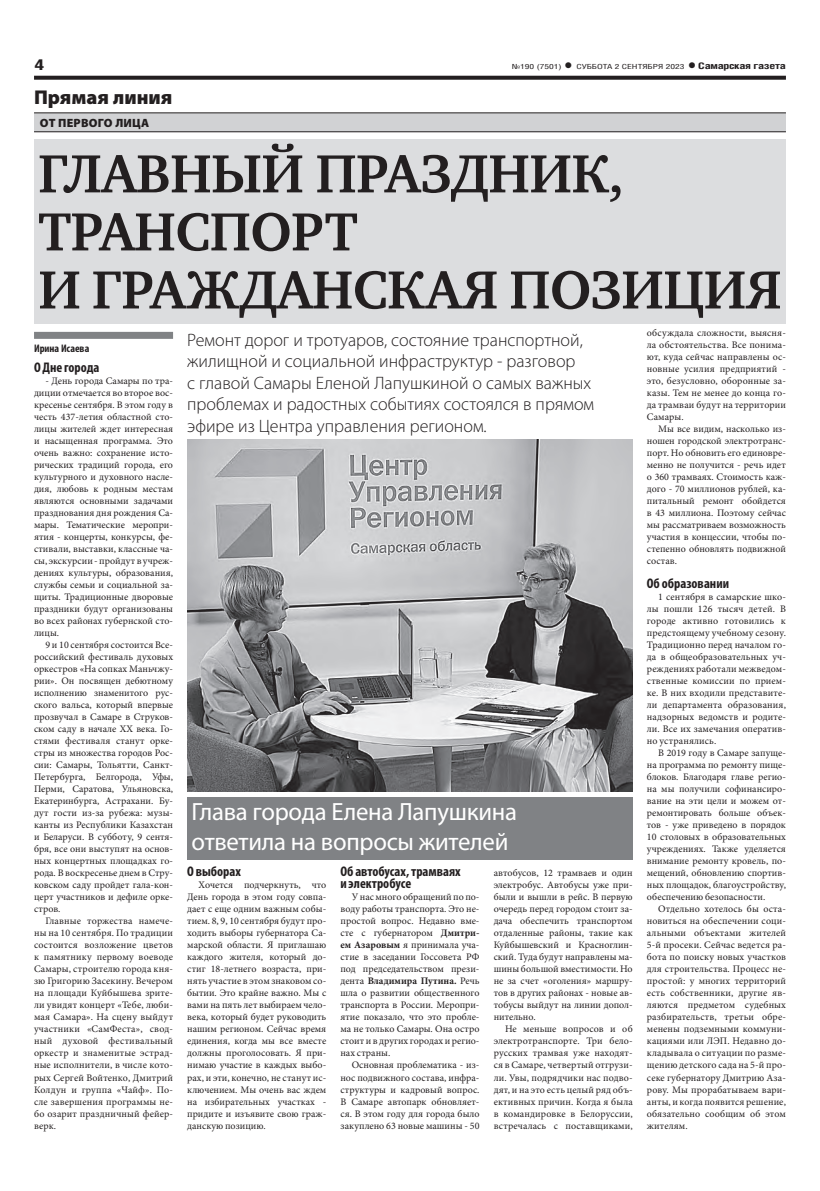
<style>
.page{position:relative;width:820px;height:1191px;background:#fff}
.page>*{position:absolute;margin:0;border:0;box-sizing:border-box;transform-origin:0 0}
.ЗАГОЛОВОК{font:700 55px/58px "Charter C";letter-spacing:-.01em;color:#231f20}
.ПОДЗАГОЛОВОК{font:25px/30px "Myriad Pro";letter-spacing:-.01em;color:#fff}
.рубрика{font:900 20px "Myriad Pro";color:#231f20}
.ПОДЗАГОЛОВОК-2{font:300 18px/21.6px "Myriad Pro";color:#231f20}
.t1{font:700 15px "Helios Cond";color:#231f20;scale:1.4 1}
.ЗАГ_в_ТЕКСТЕ{font:700 condensed 14px/12px "Myriad Pro";color:#231f20}
.РУБРИКА{font:900 12px "Myriad Pro";letter-spacing:.02em;color:#231f20}
.АВТОР_чб{font:700 condensed 11px "Myriad Pro";color:#231f20}
.ОСНОВНОЙ__копия__9{font:10px/12px "Minion Pro";letter-spacing:.005em;color:#231f20;text-align:justify}
.t2{font:700 9px "Helios Cond";letter-spacing:-.02em;color:#231f20;scale:1.4 1}
.t3{font:7px "Helios Cond";color:#231f20;scale:1.4 1}
.s1{font-weight:700;font-size:16px}
.s2{font-size:16px}
.s3{font-weight:700}
</style>
<div class="page">
<svg style="left:34px;top:76px;width:751px;height:4px;background:#322f2f"></svg>
<div style="left:34px;top:332px;width:139px;height:7px;background:#808285"></div>
<div style="left:34px;top:113px;width:751px;height:19px;background:#d1d2d4"></div>
<hr style="left:34px;top:113px;width:751px;height:1px;background:#231f20">
<hr style="left:34px;top:131px;width:751px;height:1px;background:#231f20">
<div style="left:34px;top:139px;width:751px;height:184px;background:#dcdddf"></div>
<div style="left:187px;top:797px;width:445px;height:62px;background:#808285"></div>
<img style="left:187px;top:439px;width:445px;height:353px">
<p class="t1" style="left:34px;top:55px;width:9px">4</p>
<p class="t3" style="left:511px;top:63px;width:125px">№190 (7501) <span class="s1">•</span> СУББОТА 2 СЕНТЯБРЯ 2023</p>
<p class="t2" style="left:687px;top:61px;width:72px"><span class="s2">•</span> Самарская газета</p>
<p class="рубрика" style="left:34px;top:86px;width:140px">Прямая линия</p>
<p class="РУБРИКА" style="left:40px;top:116px;width:111px">ОТ ПЕРВОГО ЛИЦА</p>
<p class="ЗАГОЛОВОК" style="left:38px;top:145px;width:744px">ГЛАВНЫЙ ПРАЗДНИК,<br>ТРАНСПОРТ<br>И ГРАЖДАНСКАЯ ПОЗИЦИЯ</p>
<p class="АВТОР_чб" style="left:34px;top:342px;width:57px">Ирина Исаева</p>
<p class="ЗАГ_в_ТЕКСТЕ" style="left:34px;top:361px;width:67px">О Дне города</p>
<p class="ОСНОВНОЙ__копия__9" style="left:34px;top:375px;width:140px;text-indent:11px">- День города Самары по тра&shy;диции отмечается во второе вос&shy;кресенье сентября. В этом году в честь 437-летия областной сто&shy;лицы жителей ждет интересная и насыщенная программа. Это очень важно: сохранение исто&shy;рических традиций города, его культурного и духовного насле&shy;дия, любовь к родным местам являются основными задачами празднования дня рождения Са&shy;мары. Тематические меропри&shy;ятия - концерты, конкурсы, фе&shy;стивали, выставки, классные ча&shy;сы, экскурсии - пройдут в учреж&shy;дениях культуры, образования, службы семьи и социальной за&shy;щиты. Традиционные дворовые праздники будут организованы во всех районах губернской сто&shy;лицы.</p>
<p class="ОСНОВНОЙ__копия__9" style="left:34px;top:639px;width:140px;text-indent:11px">9 и 10 сентября состоится Все&shy;российский фестиваль духовых оркестров «На сопках Маньчжу&shy;рии». Он посвящен дебютному исполнению знаменитого рус&shy;ского вальса, который впервые прозвучал в Самаре в Струков&shy;ском саду в начале XX века. Го&shy;стями фестиваля станут орке&shy;стры из множества городов Рос&shy;сии: Самары, Тольятти, Санкт-Петербурга, Белгорода, Уфы, Перми, Саратова, Ульяновска, Екатеринбурга, Астрахани. Бу&shy;дут гости из-за рубежа: музы&shy;канты из Республики Казахстан и Беларуси. В субботу, 9 сентя&shy;бря, все они выступят на основ&shy;ных концертных площадках го&shy;рода. В воскресенье днем в Стру&shy;ковском саду пройдет гала-кон&shy;церт участников и дефиле орке&shy;стров.</p>
<p class="ОСНОВНОЙ__копия__9" style="left:34px;top:915px;width:140px;text-indent:11px">Главные торжества намече&shy;ны на 10 сентября. По традиции состоится возложение цветов к памятнику первому воеводе Самары, строителю города кня&shy;зю Григорию Засекину. Вечером на площади Куйбышева зрите&shy;ли увидят концерт «Тебе, люби&shy;мая Самара». На сцену выйдут участники «СамФеста», свод&shy;ный духовой фестивальный оркестр и знаменитые эстрад&shy;ные исполнители, в числе кото&shy;рых Сергей Войтенко, Дмитрий Колдун и группа «Чайф». По&shy;сле завершения программы не&shy;бо озарит праздничный фейер&shy;верк.</p>
<p class="ПОДЗАГОЛОВОК-2" style="left:187px;top:329px;width:408px">Ремонт дорог и тротуаров, состояние транспортной, жилищной и социальной инфраструктур - разговор<br>с главой Самары Еленой Лапушкиной о самых важных проблемах и радостных событиях состоялся в прямом эфире из Центра управления регионом.</p>
<p class="ПОДЗАГОЛОВОК" style="left:191px;top:796px;width:327px">Глава города Елена Лапушкина ответила на вопросы жителей</p>
<p class="ЗАГ_в_ТЕКСТЕ" style="left:187px;top:865px;width:55px">О выборах</p>
<p class="ОСНОВНОЙ__копия__9" style="left:187px;top:879px;width:140px;text-indent:11px">Хочется подчеркнуть, что День города в этом году совпа&shy;дает с еще одним важным собы&shy;тием. 8, 9, 10 сентября будут про&shy;ходить выборы губернатора Са&shy;марской области. Я приглашаю каждого жителя, который до&shy;стиг 18-летнего возраста, при&shy;нять участие в этом знаковом со&shy;бытии. Это крайне важно. Мы с вами на пять лет выбираем чело&shy;века, который будет руководить нашим регионом. Сейчас время единения, когда мы все вместе должны проголосовать. Я при&shy;нимаю участие в каждых выбо&shy;рах, и эти, конечно, не станут ис&shy;ключением. Мы очень вас ждем на избирательных участках - придите и изъявите свою граж&shy;данскую позицию.</p>
<p class="ЗАГ_в_ТЕКСТЕ" style="left:340px;top:865px;width:122px">Об автобусах, трамваях и электробусе</p>
<p class="ОСНОВНОЙ__копия__9" style="left:340px;top:891px;width:140px;text-indent:11px">У нас много обращений по по&shy;воду работы транспорта. Это не&shy;простой вопрос. Недавно вме&shy;сте с губернатором <span class="s3">Дмитри&shy;ем Азаровым</span> я принимала уча&shy;стие в заседании Госсовета РФ под председательством прези&shy;дента <span class="s3">Владимира Путина.</span> Речь шла о развитии общественного транспорта в России. Меропри&shy;ятие показало, что это пробле&shy;ма не только Самары. Она остро стоит и в других городах и регио&shy;нах страны.</p>
<p class="ОСНОВНОЙ__копия__9" style="left:340px;top:1059px;width:140px;text-indent:11px">Основная проблематика - из&shy;нос подвижного состава, инфра&shy;структуры и кадровый вопрос.<br>В Самаре автопарк обновляет&shy;ся. В этом году для города было закуплено 63 новые машины - 50</p>
<p class="ОСНОВНОЙ__копия__9" style="left:493px;top:867px;width:140px">автобусов, 12 трамваев и один электробус. Автобусы уже при&shy;были и вышли в рейс. В первую очередь перед городом стоит за&shy;дача обеспечить транспортом отдаленные районы, такие как Куйбышевский и Красноглин&shy;ский. Туда будут направлены ма&shy;шины большой вместимости. Но не за счет «оголения» маршру&shy;тов в других районах - новые ав&shy;тобусы выйдут на линии допол&shy;нительно.</p>
<p class="ОСНОВНОЙ__копия__9" style="left:493px;top:1023px;width:140px;text-indent:11px">Не меньше вопросов и об электротранспорте. Три бело&shy;русских трамвая уже находят&shy;ся в Самаре, четвертый отгрузи&shy;ли. Увы, подрядчики нас подво&shy;дят, и на это есть целый ряд объ&shy;ективных причин. Когда я была в командировке в Белоруссии, встречалась с поставщиками,</p>
<p class="ОСНОВНОЙ__копия__9" style="left:646px;top:327px;width:140px">обсуждала сложности, выясня&shy;ла обстоятельства. Все понима&shy;ют, куда сейчас направлены ос&shy;новные усилия предприятий - это, безусловно, оборонные за&shy;казы. Тем не менее до конца го&shy;да трамваи будут на территории Самары.</p>
<p class="ОСНОВНОЙ__копия__9" style="left:646px;top:423px;width:140px;text-indent:11px">Мы все видим, насколько из&shy;ношен городской электротранс&shy;порт. Но обновить его единовре&shy;менно не получится - речь идет о 360 трамваях. Стоимость каж&shy;дого - 70 миллионов рублей, ка&shy;питальный ремонт обойдется в 43 миллиона. Поэтому сейчас мы рассматриваем возможность участия в концессии, чтобы по&shy;степенно обновлять подвижной состав.</p>
<p class="ЗАГ_в_ТЕКСТЕ" style="left:646px;top:577px;width:84px">Об образовании</p>
<p class="ОСНОВНОЙ__копия__9" style="left:646px;top:591px;width:140px;text-indent:11px">1 сентября в самарские шко&shy;лы пошли 126 тысяч детей. В городе активно готовились к предстоящему учебному сезону.<br>Традиционно перед началом го&shy;да в общеобразовательных уч&shy;реждениях работали межведом&shy;ственные комиссии по прием&shy;ке. В них входили представите&shy;ли департамента образования, надзорных ведомств и родите&shy;ли. Все их замечания оператив&shy;но устранялись.</p>
<p class="ОСНОВНОЙ__копия__9" style="left:646px;top:747px;width:140px;text-indent:11px">В 2019 году в Самаре запуще&shy;на программа по ремонту пище&shy;блоков. Благодаря главе регио&shy;на мы получили софинансиро&shy;вание на эти цели и можем от&shy;ремонтировать больше объек&shy;тов - уже приведено в порядок 10 столовых в образовательных учреждениях. Также уделяется внимание ремонту кровель, по&shy;мещений, обновлению спортив&shy;ных площадок, благоустройству, обеспечению безопасности.</p>
<p class="ОСНОВНОЙ__копия__9" style="left:646px;top:903px;width:140px;text-indent:11px">Отдельно хотелось бы оста&shy;новиться на обеспечении соци&shy;альными объектами жителей 5-й просеки. Сейчас ведется ра&shy;бота по поиску новых участков для строительства. Процесс не&shy;простой: у многих территорий есть собственники, другие яв&shy;ляются предметом судебных разбирательств, третьи обре&shy;менены подземными коммуни&shy;кациями или ЛЭП. Недавно до&shy;кладывала о ситуации по разме&shy;щению детского сада на 5-й про&shy;секе губернатору Дмитрию Аза&shy;рову. Мы прорабатываем вари&shy;анты, и когда появится решение, обязательно сообщим об этом жителям.</p>
</div>
